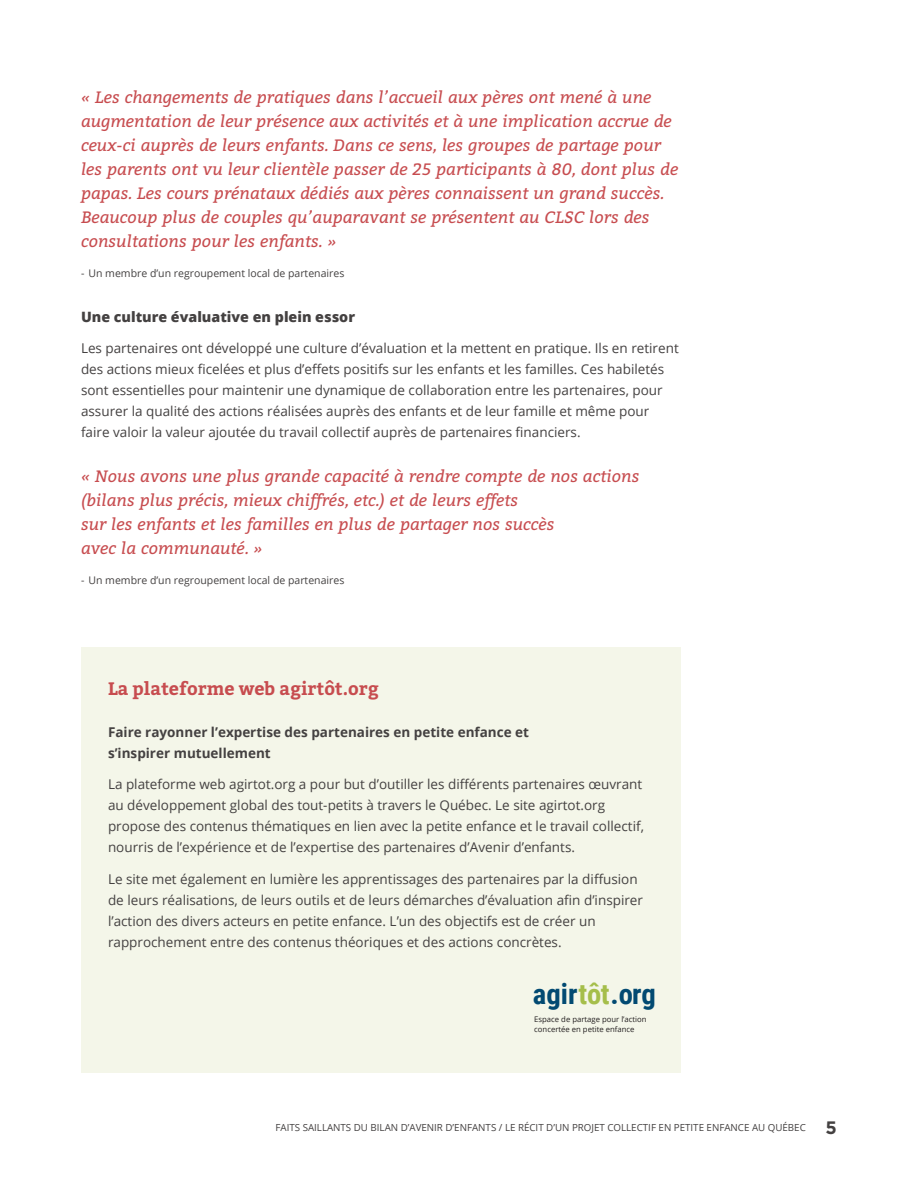
<style>
.page{position:relative;width:918px;height:1188px;background:#fff}
.page>*{position:absolute;margin:0;border:0;box-sizing:border-box;transform-origin:0 0}
.t1{font:700 28.65px "Roboto Condensed";color:#024a72}
.t2{font:700 18px "Bitter";color:#c74c4f}
.t3{font:italic 16.5px/24px "Bitter";color:#c74c4f}
.t4{font:800 14.25px "Open Sans";color:#444141}
.t5{font:13.5px/21px "Open Sans";color:#444141}
.t6{font:700 13.5px/21px "Open Sans";color:#444141}
.t7{font:10.5px "Open Sans";color:#444141}
.t8{font:9.75px "Open Sans";color:#444141}
.t9{font:7.65px/9.9px "Open Sans";color:#231f20}
.s1{color:#a5be4a}
.s2{font-family:"Gotham";font-weight:700;font-size:18px}
</style>
<div class="page">
<div style="left:81px;top:647px;width:600px;height:426px;background:#f4f6e9"></div>
<p class="t3" style="left:81px;top:84px;width:599px">« Les changements de pratiques dans l’accueil aux pères ont mené à une augmentation de leur présence aux activités et à une implication accrue de ceux-ci auprès de leurs enfants. Dans ce sens, les groupes de partage pour les parents ont vu leur clientèle passer de 25 participants à 80, dont plus de papas. Les cours prénataux dédiés aux pères connaissent un grand succès.<br>Beaucoup plus de couples qu’auparavant se présentent au CLSC lors des consultations pour les enfants. »</p>
<p class="t7" style="left:81px;top:266px;width:265px">- Un membre d’un regroupement local de partenaires</p>
<p class="t4" style="left:81px;top:306px;width:276px">Une culture évaluative en plein essor</p>
<p class="t5" style="left:81px;top:338px;width:599px">Les partenaires ont développé une culture d’évaluation et la mettent en pratique. Ils en retirent des actions mieux ficelées et plus d’effets positifs sur les enfants et les familles. Ces habiletés sont essentielles pour maintenir une dynamique de collaboration entre les partenaires, pour assurer la qualité des actions réalisées auprès des enfants et de leur famille et même pour faire valoir la valeur ajoutée du travail collectif auprès de partenaires financiers.</p>
<p class="t3" style="left:81px;top:463px;width:560px">« Nous avons une plus grande capacité à rendre compte de nos actions (bilans plus précis, mieux chiffrés, etc.) et de leurs effets<br>sur les enfants et les familles en plus de partager nos succès<br>avec la communauté. »</p>
<p class="t7" style="left:81px;top:573px;width:265px">- Un membre d’un regroupement local de partenaires</p>
<h2 class="t2" style="left:108px;top:677px;width:272px">La plateforme web agirtôt.org</h2>
<p class="t6" style="left:108px;top:721px;width:423px">Faire rayonner l’expertise des partenaires en petite enfance et s’inspirer mutuellement</p>
<p class="t5" style="left:108px;top:773px;width:538px">La plateforme web agirtot.org a pour but d’outiller les différents partenaires œuvrant au développement global des tout-petits à travers le Québec. Le site agirtot.org propose des contenus thématiques en lien avec la petite enfance et le travail collectif, nourris de l’expérience et de l’expertise des partenaires d’Avenir d’enfants.</p>
<p class="t5" style="left:108px;top:868px;width:537px">Le site met également en lumière les apprentissages des partenaires par la diffusion de leurs réalisations, de leurs outils et de leurs démarches d’évaluation afin d’inspirer l’action des divers acteurs en petite enfance. L’un des objectifs est de créer un rapprochement entre des contenus théoriques et des actions concrètes.</p>
<h1 class="t1" style="left:533px;top:973px;width:125px">agir<span class="s1">tôt</span>.org</h1>
<p class="t9" style="left:534px;top:1014px;width:114px">Espace de partage pour l’action concertée en petite enfance</p>
<p class="t8" style="left:275px;top:1121px;width:563px">FAITS SAILLANTS DU BILAN D’AVENIR D’ENFANTS / LE RÉCIT D’UN PROJET COLLECTIF EN PETITE ENFANCE AU QUÉBEC <span class="s2">5</span></p>
</div>
